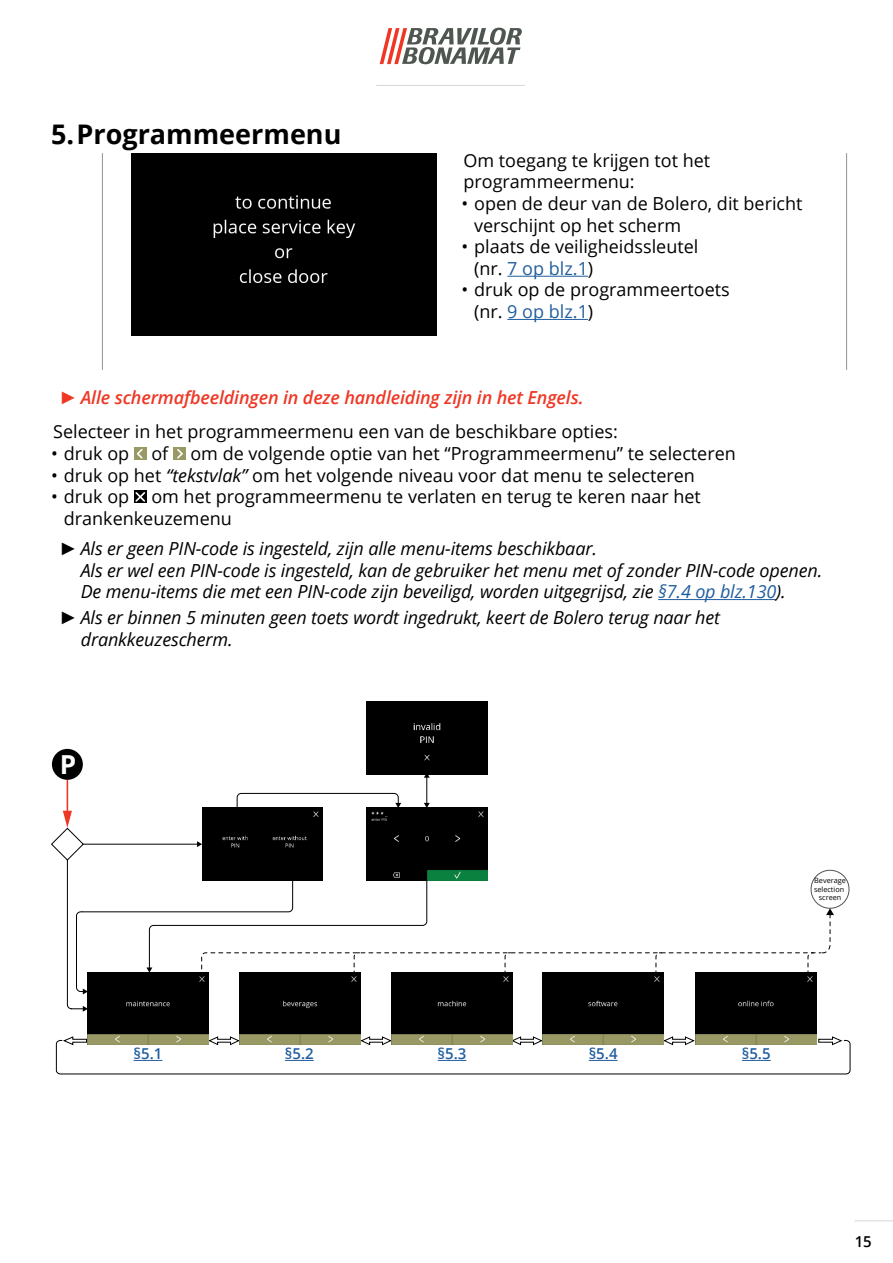
<style>
.page{position:relative;width:893px;height:1263px;background:#fff}
.page>*{position:absolute;margin:0;border:0;box-sizing:border-box;transform-origin:0 0}
.t1{font:700 27px "Open Sans";color:#000}
.t2{font:700 26.25px "Open Sans";color:#fff}
.Body_text{font:18px/21.6px "Open Sans";color:#000}
.t3{font:italic 18px/21.6px "Open Sans";letter-spacing:-.01em;color:#000}
.t4{font:italic 600 18px "Open Sans";letter-spacing:-.01em;color:#ee3825}
.Paragraaf{font:600 15px "Open Sans";color:#215e9e}
.t5{font:600 15px "Open Sans";color:#000}
.t6{font:7.2px/8.7px "Open Sans";color:#000;text-align:center}
.s1{color:#215e9e}
.s2{font-family:"Arial";font-weight:400}
.s3{font-style:italic}
.s4{font-family:"Arial"}
</style>
<div class="page">
<svg style="left:380px;top:28px;width:142px;height:36px"></svg>
<hr style="left:855px;top:1220px;width:38px;height:1px;background:#d4d8d5">
<hr style="left:376px;top:85px;width:149px;height:1px;background:#d4d8d5">
<hr style="left:507px;top:276px;width:81px;height:1px;background:#215e9e">
<hr style="left:507px;top:319px;width:81px;height:1px;background:#215e9e">
<div style="left:132px;top:153px;width:305px;height:183px;background:#000"></div>
<hr style="left:846px;top:153px;width:1px;height:217px;background:#8e9590">
<hr style="left:102px;top:153px;width:1px;height:217px;background:#8e9590">
<hr style="left:658px;top:599px;width:118px;height:1px;background:#215e9e">
<div style="left:134px;top:447px;width:13px;height:13px;background:#999965"></div>
<svg style="left:137px;top:449px;width:6px;height:10px"></svg>
<div style="left:173px;top:447px;width:13px;height:13px;background:#999965"></div>
<svg style="left:177px;top:449px;width:6px;height:10px"></svg>
<svg style="left:134px;top:490px;width:13px;height:13px"></svg>
<div style="left:52px;top:749px;width:31px;height:31px;background:#000;border-radius:50%"></div>
<div style="left:56px;top:1040px;width:794px;height:34px;border:1px solid #000;border-radius:4px"></div>
<svg style="left:208px;top:1036px;width:32px;height:10px"></svg>
<svg style="left:62px;top:1036px;width:25px;height:10px"></svg>
<svg style="left:360px;top:1036px;width:32px;height:10px"></svg>
<svg style="left:512px;top:1036px;width:31px;height:10px"></svg>
<svg style="left:818px;top:1036px;width:25px;height:10px"></svg>
<svg style="left:663px;top:1036px;width:32px;height:10px"></svg>
<img style="left:543px;top:994px;width:120px;height:51px">
<img style="left:392px;top:994px;width:120px;height:51px">
<img style="left:240px;top:994px;width:120px;height:51px">
<img style="left:88px;top:994px;width:120px;height:51px">
<div style="left:366px;top:702px;width:121px;height:70px;background:#000"></div>
<hr style="left:67px;top:860px;width:1px;height:144px;background:#000">
<svg style="left:67px;top:1004px;width:21px;height:8px"></svg>
<img style="left:696px;top:994px;width:120px;height:51px">
<svg style="left:51px;top:772px;width:799px;height:222px"></svg>
<svg style="left:134px;top:1060px;width:28px;height:1px"></svg>
<svg style="left:285px;top:1060px;width:29px;height:1px"></svg>
<svg style="left:438px;top:1060px;width:28px;height:1px"></svg>
<svg style="left:589px;top:1060px;width:29px;height:1px"></svg>
<svg style="left:742px;top:1060px;width:29px;height:1px"></svg>
<p class="t1" style="left:51px;top:115px;width:292px">5.Programmeermenu</p>
<p class="Body_text" style="left:463px;top:149px;width:248px">Om toegang te krijgen tot het programmeermenu:</p>
<p class="Body_text" style="left:474px;top:192px;width:330px;text-indent:-13px">• open de deur van de Bolero, dit bericht verschijnt op het scherm</p>
<p class="Body_text" style="left:474px;top:235px;width:226px;text-indent:-13px">• plaats de veiligheidssleutel (nr. <span class="s1">7 op blz.1</span>)</p>
<p class="Body_text" style="left:474px;top:279px;width:257px;text-indent:-13px">• druk op de programmeertoets (nr. <span class="s1">9 op blz.1</span>)</p>
<p class="t4" style="left:60px;top:385px;width:525px"><span class="s2">►</span> Alle schermafbeeldingen in deze handleiding zijn in het Engels.</p>
<p class="Body_text" style="left:53px;top:421px;width:566px">Selecteer in het programmeermenu een van de beschikbare opties:</p>
<p class="Body_text" style="left:51px;top:442px;width:686px">• druk op of om de volgende optie van het “Programmeermenu” te selecteren</p>
<p class="Body_text" style="left:51px;top:464px;width:645px">• druk op het <span class="s3">“tekstvlak”</span> om het volgende niveau voor dat menu te selecteren</p>
<p class="Body_text" style="left:64px;top:485px;width:639px;text-indent:-13px">• druk op om het programmeermenu te verlaten en terug te keren naar het drankenkeuzemenu</p>
<p class="t3" style="left:81px;top:537px;width:743px;text-indent:-21px"><span class="s4">►</span> Als er geen PIN-code is ingesteld, zijn alle menu-items beschikbaar.<br>Als er wel een PIN-code is ingesteld, kan de gebruiker het menu met of zonder PIN-code openen.<br>De menu-items die met een PIN-code zijn beveiligd, worden uitgegrijsd, zie <span class="s1">§7.4 op blz.130</span>).</p>
<p class="t3" style="left:81px;top:606px;width:641px;text-indent:-21px"><span class="s4">►</span> Als er binnen 5 minuten geen toets wordt ingedrukt, keert de Bolero terug naar het drankkeuzescherm.</p>
<p class="t2" style="left:60px;top:746px;width:18px">P</p>
<p class="t6" style="left:814px;top:876px;width:33px">Beverage selection screen</p>
<p class="Paragraaf" style="left:134px;top:1043px;width:30px">§5.1</p>
<p class="Paragraaf" style="left:285px;top:1043px;width:30px">§5.2</p>
<p class="Paragraaf" style="left:438px;top:1043px;width:30px">§5.3</p>
<p class="Paragraaf" style="left:589px;top:1043px;width:30px">§5.4</p>
<p class="Paragraaf" style="left:742px;top:1043px;width:30px">§5.5</p>
<p class="t5" style="left:855px;top:1232px;width:19px">15</p>
</div>
